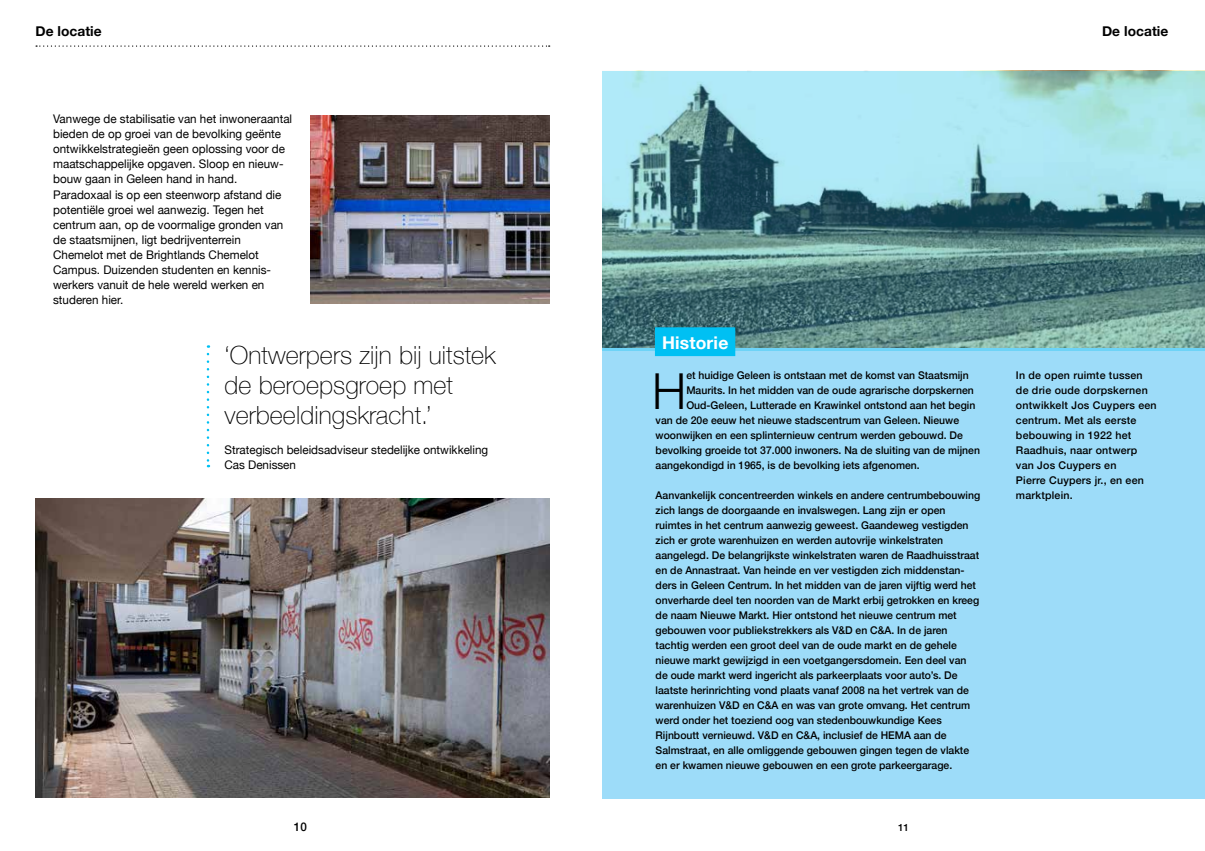
<style>
.page{position:relative;width:1205px;height:851px;background:#fff}
.page>*{position:absolute;margin:0;border:0;box-sizing:border-box;transform-origin:0 0}
.t1{font:300 49.5px "Helvetica Neue";color:#000}
.t2{font:100 25px/30px "Helvetica Neue";letter-spacing:.005em;color:#000}
.t3{font:700 17.5px "Helvetica Neue";letter-spacing:.01em;color:#fff}
.t4{font:700 13.75px "Helvetica Neue";letter-spacing:.005em;color:#000}
.t5{font:11.88px/15px "Helvetica Neue";color:#000}
.t6{font:500 11.88px "Helvetica Neue";color:#000}
.t7{font:500 10.62px/15px "Helvetica Neue";color:#000}
.t8{font:500 10.62px/15px "Helvetica Neue";letter-spacing:.02em;color:#000}
.t9{font:500 10px "Helvetica Neue";color:#000}
</style>
<div class="page">
<img style="left:35px;top:498px;width:514px;height:299px">
<div style="left:602px;top:348px;width:603px;height:450px;background:#9ddcf9"></div>
<svg style="left:602px;top:71px;width:603px;height:279px;background:#75a6ab"></svg>
<svg style="left:207px;top:354px;width:2px;height:113px"></svg>
<img style="left:310px;top:116px;width:239px;height:187px">
<div style="left:655px;top:327px;width:80px;height:29px;background:#00c0f3"></div>
<svg style="left:36px;top:45px;width:514px;height:2px"></svg>
<p class="t4" style="left:35px;top:20px;width:68px">De locatie</p>
<p class="t4" style="left:1102px;top:20px;width:68px">De locatie</p>
<p class="t5" style="left:53px;top:112px;width:241px">Vanwege de stabilisatie van het inwoneraantal bieden de op groei van de bevolking geënte ontwikkelstrategieën geen oplossing voor de maatschappelijke opgaven. Sloop en nieuw&shy;bouw gaan in Geleen hand in hand.<br>Paradoxaal is op een steenworp afstand die potentiële groei wel aanwezig. Tegen het centrum aan, op de voormalige gronden van de staatsmijnen, ligt bedrijventerrein Chemelot met de Brightlands Chemelot Campus. Duizenden studenten en kennis&shy;werkers vanuit de hele wereld werken en studeren hier.</p>
<h2 class="t2" style="left:224px;top:338px;width:273px">‘Ontwerpers zijn bij uitstek de beroepsgroep met verbeeldingskracht.’</h2>
<p class="t5" style="left:224px;top:442px;width:265px">Strategisch beleidsadviseur stedelijke ontwikkeling<br>Cas Denissen</p>
<h3 class="t3" style="left:662px;top:328px;width:68px">Historie</h3>
<h1 class="t1" style="left:652px;top:351px;width:36px">H</h1>
<p class="t7" style="left:686px;top:366px;width:284px">et huidige Geleen is ontstaan met de komst van Staatsmijn</p>
<p class="t7" style="left:686px;top:381px;width:289px">Maurits. In het midden van de oude agrarische dorpskernen</p>
<p class="t7" style="left:686px;top:396px;width:290px">Oud-Geleen, Lutterade en Krawinkel ontstond aan het begin</p>
<p class="t7" style="left:656px;top:411px;width:305px">van de 20e eeuw het nieuwe stadscentrum van Geleen. Nieuwe</p>
<p class="t7" style="left:656px;top:426px;width:309px">woonwijken en een splinternieuw centrum werden gebouwd. De</p>
<p class="t7" style="left:656px;top:441px;width:326px">bevolking groeide tot 37.000 inwoners. Na de sluiting van de mijnen</p>
<p class="t7" style="left:656px;top:456px;width:266px">aangekondigd in 1965, is de bevolking iets afgenomen.</p>
<p class="t7" style="left:656px;top:486px;width:326px">Aanvankelijk concentreerden winkels en andere centrumbebouwing zich langs de doorgaande en invalswegen. Lang zijn er open ruimtes in het centrum aanwezig geweest. Gaandeweg vestigden zich er grote warenhuizen en werden autovrije winkelstraten aangelegd. De belangrijkste winkelstraten waren de Raadhuisstraat en de Annastraat. Van heinde en ver vestigden zich middenstan&shy;ders in Geleen Centrum. In het midden van de jaren vijftig werd het onverharde deel ten noorden van de Markt erbij getrokken en kreeg de naam Nieuwe Markt. Hier ontstond het nieuwe centrum met gebouwen voor publiekstrekkers als V&amp;D en C&amp;A. In de jaren tachtig werden een groot deel van de oude markt en de gehele nieuwe markt gewijzigd in een voetgangersdomein. Een deel van de oude markt werd ingericht als parkeerplaats voor auto’s. De laatste herinrichting vond plaats vanaf 2008 na het vertrek van de warenhuizen V&amp;D en C&amp;A en was van grote omvang. Het centrum werd onder het toeziend oog van stedenbouwkundige Kees Rijnboutt vernieuwd. V&amp;D en C&amp;A, inclusief de HEMA aan de Salmstraat, en alle omliggende gebouwen gingen tegen de vlakte en er kwamen nieuwe gebouwen en een grote parkeergarage.</p>
<p class="t6" style="left:294px;top:817px;width:14px">10</p>
<p class="t9" style="left:898px;top:819px;width:13px">11</p>
<p class="t8" style="left:1016px;top:366px;width:142px">In de open ruimte tussen de drie oude dorpskernen ontwikkelt Jos Cuypers een centrum. Met als eerste bebouwing in 1922 het<br>Raadhuis, naar ontwerp van Jos Cuypers en<br>Pierre Cuypers jr., en een marktplein.</p>
</div>
